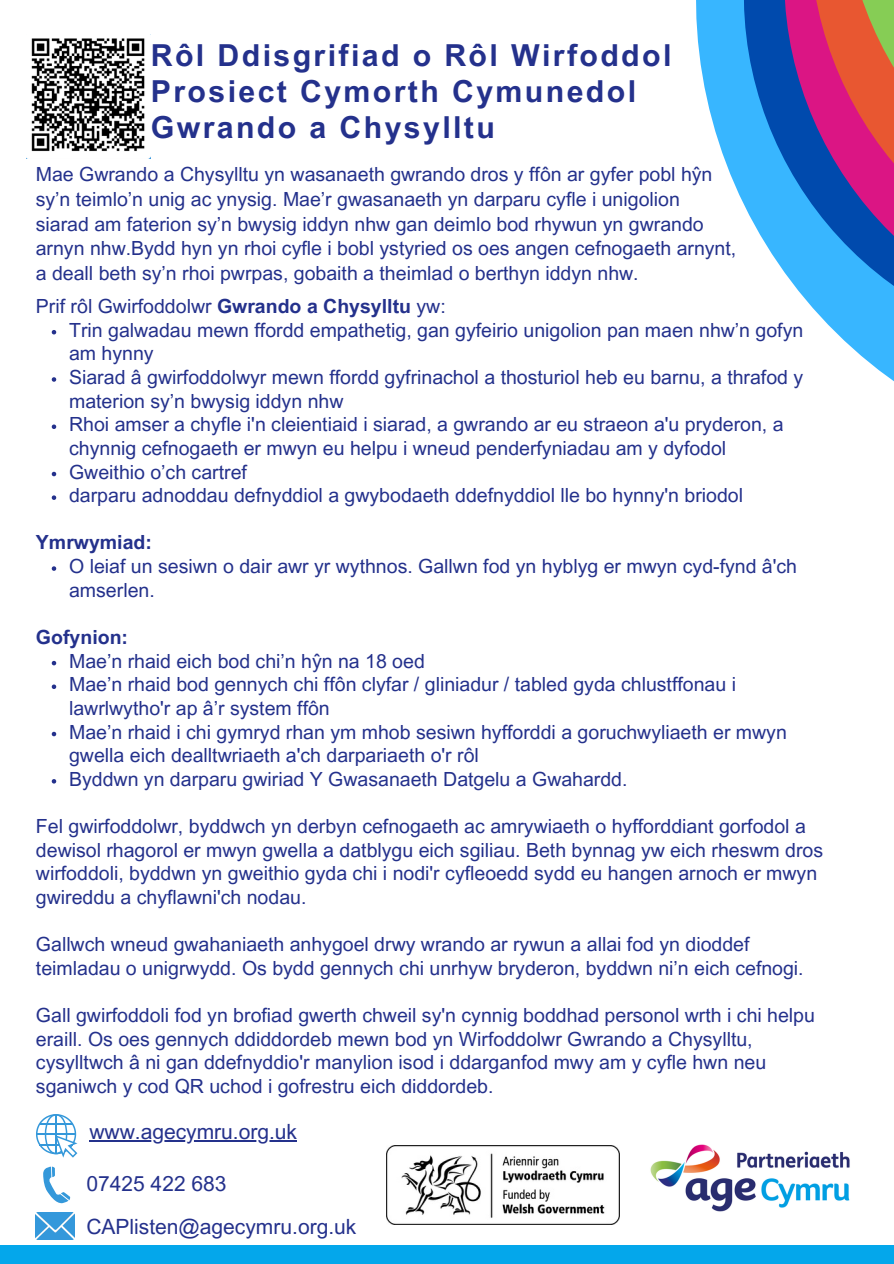
<style>
.page{position:relative;width:894px;height:1264px;background:#fff}
.page>*{position:absolute;margin:0;border:0;box-sizing:border-box;transform-origin:0 0}
.t1{font:700 30.3px/36px "Arial MT Pro";letter-spacing:.08em;color:#24318c}
.t2{font:21px "Arial MT Pro";color:#24318c}
.t3{font:19.5px/23.7px "Arial MT Pro";color:#24318c}
.t4{font:700 19.5px "Arial MT Pro";color:#24318c}
.s1{font-weight:700}
</style>
<div class="page">
<div style="left:0;top:1244px;width:893px;height:19px;background:#04a7eb"></div>
<svg style="left:847px;top:343px;width:46px;height:38px;fill:#3fb8ff"></svg>
<svg style="left:696px;top:0;width:197px;height:343px"></svg>
<svg style="left:710px;top:0;width:183px;height:327px"></svg>
<svg style="left:736px;top:0;width:157px;height:282px;background:#706bab"></svg>
<img style="left:36px;top:1212px;width:38px;height:27px">
<svg style="left:36px;top:1114px;width:41px;height:43px"></svg>
<img style="left:31px;top:38px;width:119px;height:120px">
<svg style="left:43px;top:1166px;width:27px;height:37px"></svg>
<svg style="left:52px;top:330px;width:4px;height:4px"></svg>
<svg style="left:52px;top:377px;width:4px;height:5px"></svg>
<svg style="left:52px;top:424px;width:4px;height:5px"></svg>
<svg style="left:52px;top:472px;width:4px;height:4px"></svg>
<svg style="left:52px;top:495px;width:4px;height:5px"></svg>
<svg style="left:52px;top:566px;width:4px;height:5px"></svg>
<svg style="left:52px;top:661px;width:4px;height:4px"></svg>
<svg style="left:52px;top:684px;width:4px;height:5px"></svg>
<svg style="left:52px;top:731px;width:4px;height:5px"></svg>
<svg style="left:52px;top:779px;width:4px;height:4px"></svg>
<img style="left:386px;top:1145px;width:233px;height:78px">
<img style="left:650px;top:1144px;width:200px;height:68px">
<hr style="left:89px;top:1140px;width:208px;height:1px;background:#24318c">
<p class="t1" style="left:151px;top:41px;width:522px">Rôl Ddisgrifiad o Rôl Wirfoddol<br>Prosiect Cymorth Cymunedol<br>Gwrando a Chysylltu</p>
<p class="t3" style="left:36px;top:164px;width:701px;line-height:24.8px">Mae Gwrando a Chysylltu yn wasanaeth gwrando dros y ffôn ar gyfer pobl hŷn sy’n teimlo’n unig ac ynysig. Mae’r gwasanaeth yn darparu cyfle i unigolion siarad am faterion sy’n bwysig iddyn nhw gan deimlo bod rhywun yn gwrando arnyn nhw.Bydd hyn yn rhoi cyfle i bobl ystyried os oes angen cefnogaeth arnynt, a deall beth sy’n rhoi pwrpas, gobaith a theimlad o berthyn iddyn nhw.</p>
<p class="t3" style="left:36px;top:297px;width:411px">Prif rôl Gwirfoddolwr <span class="s1">Gwrando a Chysylltu</span> yw:</p>
<p class="t3" style="left:69px;top:320px;width:735px">Trin galwadau mewn ffordd empathetig, gan gyfeirio unigolion pan maen nhw’n gofyn am hynny</p>
<p class="t3" style="left:69px;top:368px;width:735px">Siarad â gwirfoddolwyr mewn ffordd gyfrinachol a thosturiol heb eu barnu, a thrafod y materion sy’n bwysig iddyn nhw</p>
<p class="t3" style="left:69px;top:415px;width:715px">Rhoi amser a chyfle i'n cleientiaid i siarad, a gwrando ar eu straeon a'u pryderon, a chynnig cefnogaeth er mwyn eu helpu i wneud penderfyniadau am y dyfodol</p>
<p class="t3" style="left:69px;top:462px;width:179px">Gweithio o’ch cartref</p>
<h1 class="t3" style="left:69px;top:486px;width:675px">darparu adnoddau defnyddiol a gwybodaeth ddefnyddiol lle bo hynny'n briodol</h1>
<p class="t4" style="left:36px;top:535px;width:117px">Ymrwymiad:</p>
<p class="t3" style="left:69px;top:557px;width:729px">O leiaf un sesiwn o dair awr yr wythnos. Gallwn fod yn hyblyg er mwyn cyd-fynd â'ch amserlen.</p>
<p class="t4" style="left:36px;top:630px;width:94px">Gofynion:</p>
<p class="t3" style="left:69px;top:651px;width:357px">Mae’n rhaid eich bod chi’n hŷn na 18 oed</p>
<p class="t3" style="left:69px;top:675px;width:668px">Mae’n rhaid bod gennych chi ffôn clyfar / gliniadur / tabled gyda chlustffonau i lawrlwytho'r ap â’r system ffôn</p>
<p class="t3" style="left:69px;top:722px;width:719px">Mae’n rhaid i chi gymryd rhan ym mhob sesiwn hyfforddi a goruchwyliaeth er mwyn gwella eich dealltwriaeth a'ch darpariaeth o'r rôl</p>
<p class="t3" style="left:69px;top:769px;width:559px">Byddwn yn darparu gwiriad Y Gwasanaeth Datgelu a Gwahardd.</p>
<h2 class="t3" style="left:36px;top:816px;width:788px">Fel gwirfoddolwr, byddwch yn derbyn cefnogaeth ac amrywiaeth o hyfforddiant gorfodol a dewisol rhagorol er mwyn gwella a datblygu eich sgiliau. Beth bynnag yw eich rheswm dros wirfoddoli, byddwn yn gweithio gyda chi i nodi'r cyfleoedd sydd eu hangen arnoch er mwyn gwireddu a chyflawni'ch nodau.</h2>
<p class="t3" style="left:36px;top:935px;width:769px">Gallwch wneud gwahaniaeth anhygoel drwy wrando ar rywun a allai fod yn dioddef teimladau o unigrwydd. Os bydd gennych chi unrhyw bryderon, byddwn ni’n eich cefnogi.</p>
<p class="t3" style="left:36px;top:1005px;width:780px">Gall gwirfoddoli fod yn brofiad gwerth chweil sy'n cynnig boddhad personol wrth i chi helpu eraill. Os oes gennych ddiddordeb mewn bod yn Wirfoddolwr Gwrando a Chysylltu, cysylltwch â ni gan ddefnyddio'r manylion isod i ddarganfod mwy am y cyfle hwn neu sganiwch y cod QR uchod i gofrestru eich diddordeb.</p>
<p class="t2" style="left:89px;top:1123px;width:209px">www.agecymru.org.uk</p>
<p class="t2" style="left:86px;top:1175px;width:142px">07425 422 683</p>
<p class="t2" style="left:86px;top:1218px;width:271px">CAPlisten@agecymru.org.uk</p>
</div>
